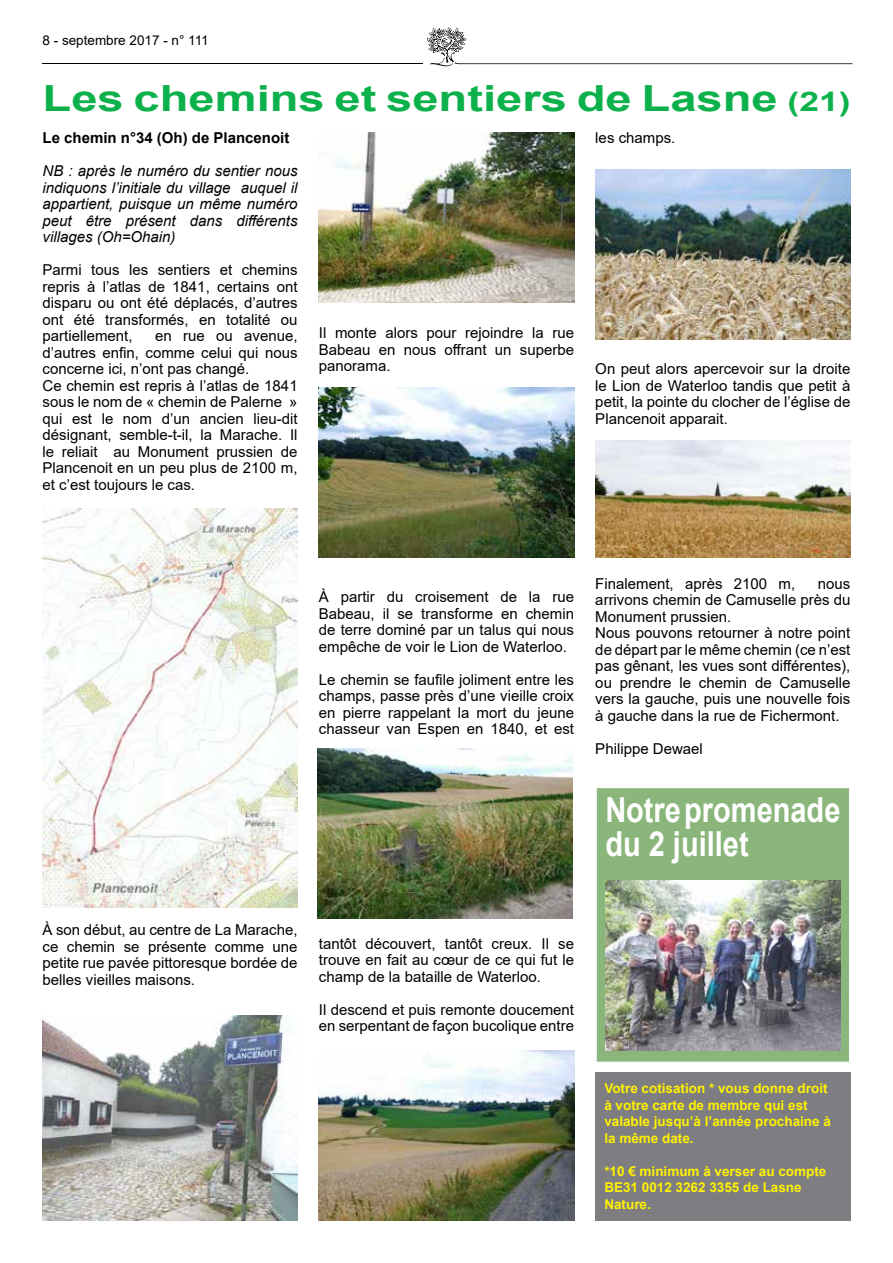
<style>
.page{position:relative;width:893px;height:1263px;background:#fff}
.page>*{position:absolute;margin:0;border:0;box-sizing:border-box;transform-origin:0 0}
.t1{font:700 36px "Arial";color:#0db14b;scale:1.31 1}
.t2{font:700 34.5px/34.5px "Arial";color:#fff;scale:.84 1}
.t3{font:15px/16.5px "Arial";color:#000;text-align:justify}
.t4{font:italic 15px/16.5px "Arial";color:#000;text-align:justify}
.t5{font:700 15px "Arial";color:#000}
.t6{font:700 13.5px/16.5px "Arial";color:#fff200}
.t7{font:13.5px "Arial";color:#000}
.s1{font-size:27px}
</style>
<div class="page">
<svg style="left:427px;top:27px;width:426px;height:39px"></svg>
<hr style="left:43px;top:63px;width:380px;height:1px;background:#000">
<div style="left:595px;top:1071px;width:255px;height:149px;background:#7d7d82"></div>
<svg style="left:318px;top:235px;width:257px;height:7px"></svg>
<div style="left:596px;top:787px;width:254px;height:275px;background:#8ab67b"></div>
<div style="left:595px;top:787px;width:255px;height:276px;border:2px solid #fafafa"></div>
<img style="left:43px;top:508px;width:255px;height:400px">
<img style="left:43px;top:1016px;width:255px;height:204px">
<img style="left:319px;top:388px;width:255px;height:170px">
<img style="left:317px;top:748px;width:256px;height:170px">
<img style="left:319px;top:1050px;width:255px;height:170px">
<img style="left:319px;top:132px;width:255px;height:170px">
<img style="left:595px;top:169px;width:255px;height:170px">
<img style="left:595px;top:440px;width:255px;height:118px">
<img style="left:605px;top:880px;width:235px;height:170px">
<p class="t7" style="left:43px;top:31px;width:168px">8 - septembre 2017 - n° 111</p>
<h1 class="t1" style="left:43px;top:73px;width:618px">Les chemins et sentiers de Lasne <span class="s1">(21)</span></h1>
<p class="t5" style="left:43px;top:127px;width:248px">Le chemin n°34 (Oh) de Plancenoit</p>
<p class="t4" style="left:43px;top:163px;width:257px">NB : après le numéro du sentier nous indiquons l’initiale du village auquel il appartient, puisque un même numéro peut être présent dans différents villages (Oh=Ohain)</p>
<p class="t3" style="left:43px;top:261px;width:257px">Parmi tous les sentiers et chemins repris à l’atlas de 1841, certains ont disparu ou ont été déplacés, d’autres ont été transformés, en totalité ou partiellement,</p>
<p class="t3" style="left:43px;top:327px;width:257px;text-align:left;text-indent:113px">en rue ou avenue, d’autres enfin, comme celui qui nous concerne ici, n’ont pas changé.<br>Ce chemin est repris à l’atlas de 1841 sous le nom de « chemin de Palerne » qui est le nom d’un ancien lieu-dit désignant, semble-t-il, la Marache. Il le reliait au Monument prussien de<br>Plancenoit en un peu plus de 2100 m, et c’est toujours le cas.</p>
<p class="t3" style="left:319px;top:325px;width:257px">Il monte alors pour rejoindre la rue Babeau en nous offrant un superbe panorama.</p>
<p class="t3" style="left:595px;top:129px;width:82px">les champs.</p>
<p class="t3" style="left:595px;top:360px;width:257px">On peut alors apercevoir sur la droite le Lion de Waterloo tandis que petit à petit, la pointe du clocher de l’église de Plancenoit apparait.</p>
<p class="t3" style="left:319px;top:589px;width:257px">À partir du croisement de la rue Babeau, il se transforme en chemin de terre dominé par un talus qui nous empêche de voir le Lion de Waterloo.</p>
<p class="t3" style="left:319px;top:671px;width:257px">Le chemin se faufile joliment entre les champs, passe près d’une vieille croix en pierre rappelant la mort du jeune chasseur van Espen en 1840, et est</p>
<p class="t3" style="left:595px;top:575px;width:201px">Finalement, après 2100 m,</p>
<p class="t3" style="left:595px;top:575px;width:257px;text-align:left;text-indent:223px">nous arrivons chemin de Camuselle près du<br>Monument prussien.<br>Nous pouvons retourner à notre point de départ par le même chemin (ce n’est pas gênant, les vues sont différentes), ou prendre le chemin de Camuselle vers la gauche, puis une nouvelle fois à gauche dans la rue de Fichermont.</p>
<p class="t3" style="left:595px;top:740px;width:109px">Philippe Dewael</p>
<h2 class="t2" style="left:605px;top:793px;width:281px">Notre promenade du 2 juillet</h2>
<p class="t3" style="left:43px;top:921px;width:257px">À son début, au centre de La Marache, ce chemin se présente comme une petite rue pavée pittoresque bordée de belles vieilles maisons.</p>
<p class="t3" style="left:319px;top:935px;width:257px">tantôt découvert, tantôt creux. Il se trouve en fait au cœur de ce qui fut le champ de la bataille de Waterloo.</p>
<p class="t3" style="left:319px;top:1001px;width:257px">Il descend et puis remonte doucement en serpentant de façon bucolique entre</p>
<p class="t6" style="left:604px;top:1080px;width:228px">Votre cotisation * vous donne droit à votre carte de membre qui est valable jusqu’à l’année prochaine à la même date.</p>
<p class="t6" style="left:604px;top:1163px;width:224px">*10 € minimum à verser au compte<br>BE31 0012 3262 3355 de Lasne<br>Nature.</p>
</div>
